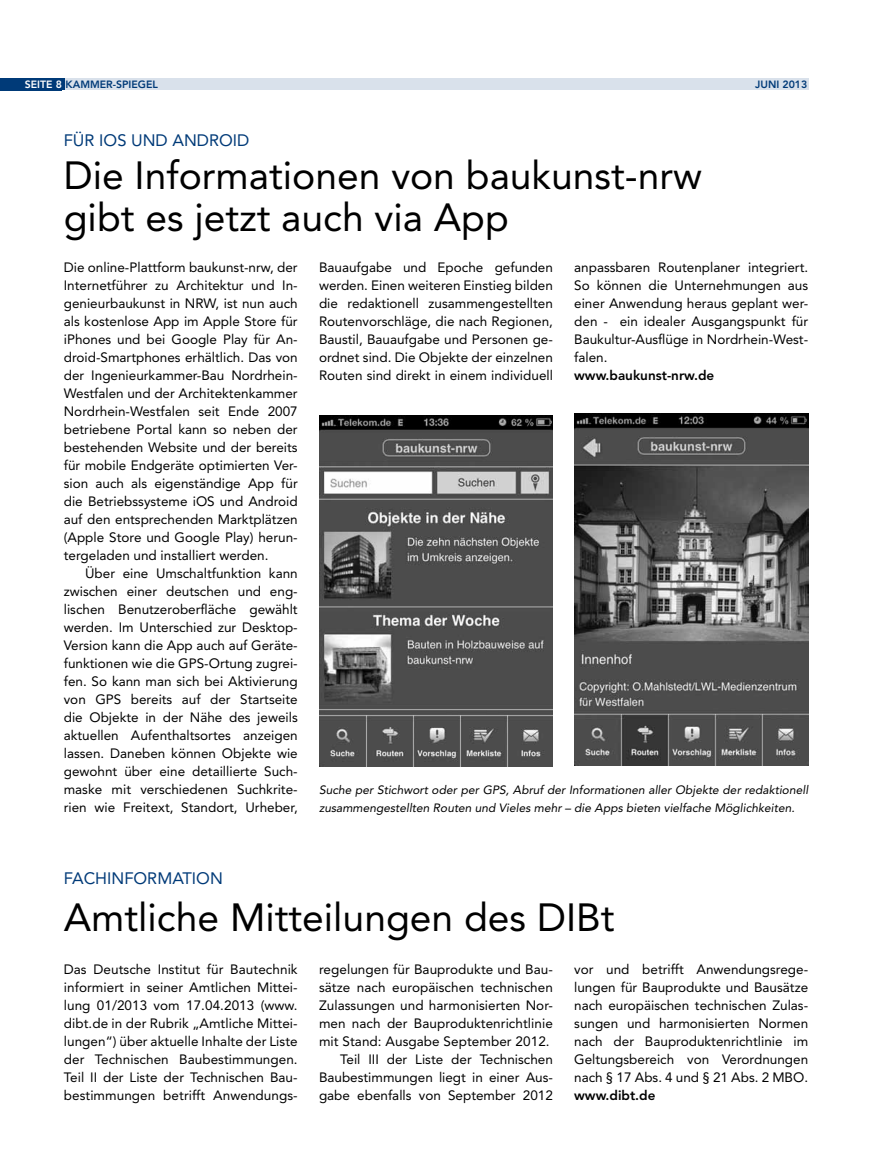
<style>
.page{position:relative;width:872px;height:1170px;background:#fff}
.page>*{position:absolute;margin:0;border:0;box-sizing:border-box;transform-origin:0 0}
.t1{font:39px/42px "Avenir LT Std";color:#000}
.t2{font:16.5px "Avenir LT Std";color:#003a78}
.t3{font:13.5px/18px "Avenir LT Std";color:#000;text-align:justify}
.t4{font:800 13.5px "Avenir LT Std";color:#000}
.t5{font:italic 12px/18px "Avenir LT Std";color:#000}
.t6{font:800 10.5px "Avenir LT Std";color:#003a78}
.s1{color:#fff}
</style>
<div class="page">
<div style="left:63px;top:79px;width:745px;height:11px;background:#d9e1eb"></div>
<div style="left:0;top:79px;width:64px;height:11px;background:#003a78"></div>
<div style="left:1px;top:80px;width:61px;height:11px;background:#003a78"></div>
<img style="left:319px;top:416px;width:234px;height:350px">
<img style="left:574px;top:414px;width:234px;height:351px">
<p class="t6" style="left:25px;top:78px;width:135px"><span class="s1">Seite 8</span> KAMMER-SPIEGEL</p>
<p class="t6" style="left:755px;top:78px;width:54px">JUNI 2013</p>
<p class="t2" style="left:64px;top:130px;width:80px">Für iOS und</p>
<p class="t2" style="left:172px;top:130px;width:24px">Andr</p>
<p class="t2" style="left:219px;top:130px;width:22px">oid</p>
<h1 class="t1" style="left:64px;top:155px;width:640px">Die Informationen von baukunst-nrw gibt es jetzt auch via App</h1>
<p class="t3" style="left:319px;top:258px;width:235px">Bauaufgabe und Epoche gefunden werden. Einen weiteren Einstieg bilden die redaktionell zusammengestellten Routenvorschläge, die nach Regionen, Baustil, Bauaufgabe und Personen ge&shy;ordnet sind. Die Objekte der einzelnen Routen sind direkt in einem individuell</p>
<p class="t3" style="left:574px;top:258px;width:235px">anpassbaren Routenplaner integriert.<br>So können die Unternehmungen aus einer Anwendung heraus geplant wer&shy;den - ein idealer Ausgangspunkt für Baukultur-Ausflüge in Nordrhein-West&shy;falen.</p>
<p class="t3" style="left:64px;top:258px;width:235px">Die online-Plattform baukunst-nrw, der Internetführer zu Architektur und In&shy;genieurbaukunst in NRW, ist nun auch als kostenlose App im Apple Store für iPhones und bei Google Play für An&shy;droid-Smartphones erhältlich. Das von der Ingenieurkammer-Bau Nordrhein-Westfalen und der Architektenkammer Nordrhein-Westfalen seit Ende 2007 betriebene Portal kann so neben der bestehenden Website und der bereits für mobile Endgeräte optimierten Ver&shy;sion auch als eigenständige App für die Betriebssysteme iOS und Android auf den entsprechenden Marktplätzen (Apple Store und Google Play) herun&shy;tergeladen und installiert werden.</p>
<p class="t3" style="left:64px;top:564px;width:235px;text-indent:21px">Über eine Umschaltfunktion kann zwischen einer deutschen und eng&shy;lischen Benutzeroberfläche gewählt werden. Im Unterschied zur Desktop-Version kann die App auch auf Geräte&shy;funktionen wie die GPS-Ortung zugrei&shy;fen. So kann man sich bei Aktivierung von GPS bereits auf der Startseite die Objekte in der Nähe des jeweils aktuellen Aufenthaltsortes anzeigen lassen. Daneben können Objekte wie gewohnt über eine detaillierte Such&shy;maske mit verschiedenen Suchkrite&shy;rien wie Freitext, Standort, Urheber,</p>
<p class="t4" style="left:574px;top:367px;width:141px">www.baukunst-nrw.de</p>
<p class="t5" style="left:319px;top:781px;width:491px">Suche per Stichwort oder per GPS, Abruf der Informationen aller Objekte der redaktionell zusammengestellten Routen und Vieles mehr – die Apps bieten vielfache Möglichkeiten.</p>
<p class="t2" style="left:64px;top:868px;width:42px">Fachinf</p>
<p class="t2" style="left:133px;top:868px;width:24px">ormati</p>
<p class="t2" style="left:196px;top:868px;width:24px">on</p>
<h1 class="t1" style="left:64px;top:896px;width:552px">Amtliche Mitteilungen des DIBt</h1>
<p class="t3" style="left:319px;top:960px;width:235px;text-align:right">regelungen für Bauprodukte und Bau&shy;sätze nach europäischen technischen Zulassungen und harmonisierten Nor&shy;men nach der Bauproduktenrichtlinie mit Stand: Ausgabe September 2012.<br>Teil III der Liste der Technischen Baubestimmungen liegt in einer Aus&shy;gabe ebenfalls von September 2012</p>
<p class="t3" style="left:574px;top:960px;width:235px">vor und betrifft Anwendungsrege&shy;lungen für Bauprodukte und Bausätze nach europäischen technischen Zulas&shy;sungen und harmonisierten Normen nach der Bauproduktenrichtlinie im Geltungsbereich von Verordnungen nach § 17 Abs. 4 und § 21 Abs. 2 MBO.</p>
<p class="t3" style="left:64px;top:960px;width:235px">Das Deutsche Institut für Bautechnik informiert in seiner Amtlichen Mittei&shy;lung 01/2013 vom 17.04.2013 (www. dibt.de in der Rubrik „Amtliche Mittei&shy;lungen“) über aktuelle Inhalte der Liste der Technischen Baubestimmungen.<br>Teil II der Liste der Technischen Bau&shy;bestimmungen betrifft Anwendungs-</p>
<p class="t4" style="left:574px;top:1087px;width:83px">www.dibt.de</p>
</div>
